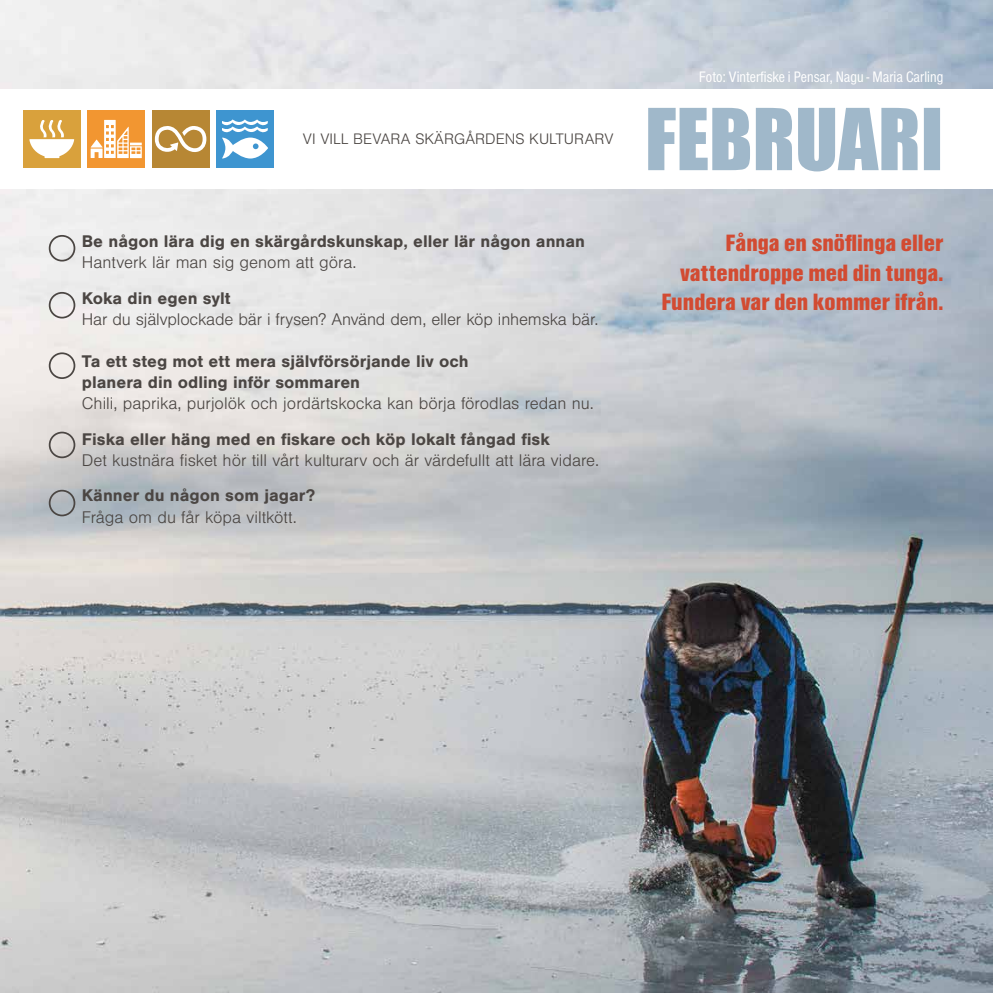
<style>
.page{position:relative;width:993px;height:993px;background:#fff}
.page>*{position:absolute;margin:0;border:0;box-sizing:border-box;transform-origin:0 0}
.t1{font:900 24.5px/29.4px "Nimbus San Con";color:#d24b32;text-align:right}
.t2{font:300 17.5px "Nimbus San";color:#4b4643}
.t3{font:700 17.5px/21px "Nimbus San";color:#4b4643}
.t4{font:15.75px "Nimbus San Con";color:#fff}
.t5{font:300 15.75px "Nimbus San";color:#4b4643}
</style>
<div class="page">
<img style="left:0;top:0;width:992px;height:992px">
<div style="left:0;top:89px;width:992px;height:100px;background:#fff"></div>
<svg style="left:648px;top:108px;width:291px;height:63px"></svg>
<div style="left:87px;top:110px;width:58px;height:58px;background:#f29631"></div>
<svg style="left:91px;top:120px;width:51px;height:38px"></svg>
<div style="left:152px;top:110px;width:57px;height:58px;background:#b78734"></div>
<svg style="left:155px;top:126px;width:51px;height:26px"></svg>
<div style="left:216px;top:110px;width:58px;height:58px;background:#3e95d0"></div>
<svg style="left:222px;top:119px;width:46px;height:39px"></svg>
<div style="left:23px;top:110px;width:58px;height:58px;background:#d9a13c"></div>
<svg style="left:29px;top:120px;width:45px;height:38px"></svg>
<div style="left:49px;top:235px;width:26px;height:26px;border:2px solid #4b4643;border-radius:50%"></div>
<div style="left:49px;top:292px;width:26px;height:26px;border:2px solid #4b4643;border-radius:50%"></div>
<div style="left:49px;top:352px;width:26px;height:27px;border:2px solid #4b4643;border-radius:50%"></div>
<div style="left:49px;top:431px;width:26px;height:27px;border:2px solid #4b4643;border-radius:50%"></div>
<div style="left:49px;top:489px;width:26px;height:27px;border:2px solid #4b4643;border-radius:50%"></div>
<p class="t5" style="left:303px;top:131px;width:312px">VI VILL BEVARA SKÄRGÅRDENS KULTURARV</p>
<p class="t3" style="left:82px;top:230px;width:504px">Be någon lära dig en skärgårdskunskap, eller lär någon annan</p>
<p class="t2" style="left:82px;top:252px;width:276px">Hantverk lär man sig genom att göra.</p>
<p class="t3" style="left:82px;top:287px;width:150px">Koka din egen sylt</p>
<p class="t2" style="left:82px;top:309px;width:518px">Har du självplockade bär i frysen? Använd dem, eller köp inhemska bär.</p>
<p class="t3" style="left:82px;top:350px;width:388px">Ta ett steg mot ett mera självförsörjande liv och planera din odling inför sommaren</p>
<p class="t2" style="left:82px;top:393px;width:513px">Chili, paprika, purjolök och jordärtskocka kan börja förodlas redan nu.</p>
<p class="t3" style="left:82px;top:428px;width:469px">Fiska eller häng med en fiskare och köp lokalt fångad fisk</p>
<p class="t2" style="left:82px;top:450px;width:518px">Det kustnära fisket hör till vårt kulturarv och är värdefullt att lära vidare.</p>
<p class="t3" style="left:82px;top:485px;width:234px">Känner du någon som jagar?</p>
<p class="t2" style="left:82px;top:507px;width:216px">Fråga om du får köpa viltkött.</p>
<p class="t4" style="left:699px;top:68px;width:245px">Foto: Vinterfiske i Pensar, Nagu - Maria Carling</p>
<h1 class="t1" style="left:661px;top:228px;width:283px">Fånga en snöflinga eller vattendroppe med din tunga.<br>Fundera var den kommer ifrån.</h1>
</div>
